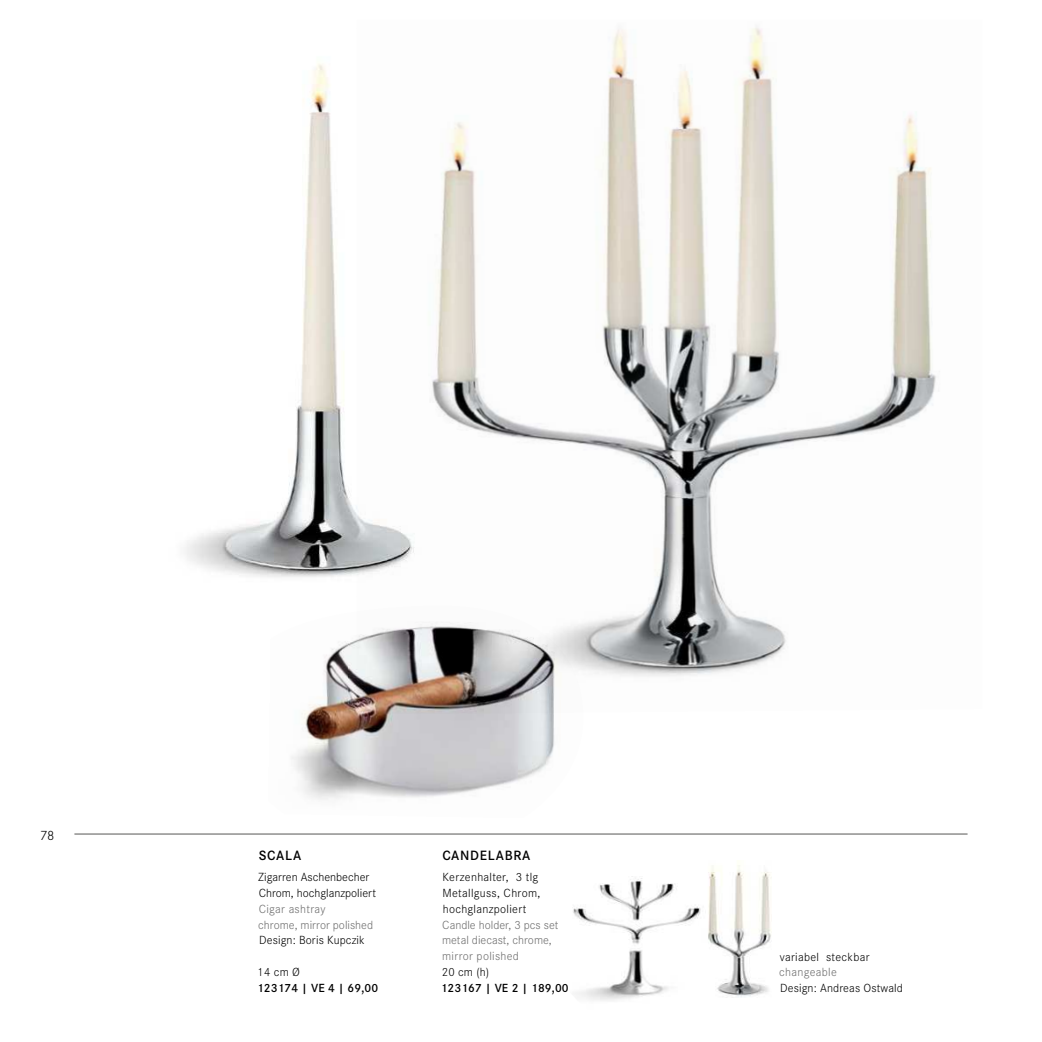
<style>
.page{position:relative;width:1042px;height:1042px;background:#fff}
.page>*{position:absolute;margin:0;border:0;box-sizing:border-box;transform-origin:0 0}
.t1{font:600 14px "Corporate S Pro";letter-spacing:.05em;color:#000}
.t2{font:300 14px "Corporate S Pro";color:#000}
.t3{font:300 12.25px/15.8px "Corporate S Pro";letter-spacing:.01em;color:#000}
.t4{font:300 12.25px/15.8px "Corporate S Pro";color:#6e6e6e}
.t5{font:600 12.25px "Corporate S Pro";letter-spacing:.01em;color:#000}
.t6{font:300 12.25px "Corporate S Pro";letter-spacing:.025em;color:#6e6e6e}
</style>
<div class="page">
<hr style="left:74px;top:833px;width:893px;height:1px;background:#565655">
<img style="left:291px;top:639px;width:264px;height:161px">
<img style="left:357px;top:27px;width:579px;height:687px">
<img style="left:185px;top:28px;width:241px;height:569px">
<img style="left:573px;top:876px;width:123px;height:125px">
<img style="left:696px;top:865px;width:75px;height:132px">
<p class="t2" style="left:40px;top:828px;width:16px">78</p>
<p class="t1" style="left:259px;top:848px;width:44px">SCALA</p>
<p class="t3" style="left:258px;top:869px;width:119px">Zigarren Aschenbecher<br>Chrom, hochglanzpoliert</p>
<p class="t4" style="left:258px;top:901px;width:116px">Cigar ashtray<br>chrome, mirror polished</p>
<p class="t3" style="left:259px;top:932px;width:107px">Design: Boris Kupczik</p>
<p class="t3" style="left:258px;top:964px;width:44px">14 cm Ø</p>
<p class="t5" style="left:257px;top:981px;width:123px">123174 | VE 4 | 69,00</p>
<p class="t1" style="left:442px;top:848px;width:90px">CANDELABRA</p>
<p class="t3" style="left:443px;top:869px;width:99px">Kerzenhalter, 3 tlg<br>Metallguss, Chrom, hochglanzpoliert</p>
<p class="t4" style="left:442px;top:917px;width:118px">Candle holder, 3 pcs set metal diecast, chrome, mirror polished</p>
<p class="t3" style="left:442px;top:964px;width:49px">20 cm (h)</p>
<p class="t5" style="left:441px;top:981px;width:129px">123167 | VE 2 | 189,00</p>
<p class="t3" style="left:780px;top:949px;width:91px">variabel steckbar</p>
<p class="t6" style="left:779px;top:966px;width:59px">changeable</p>
<p class="t3" style="left:780px;top:980px;width:124px">Design: Andreas Ostwald</p>
</div>
